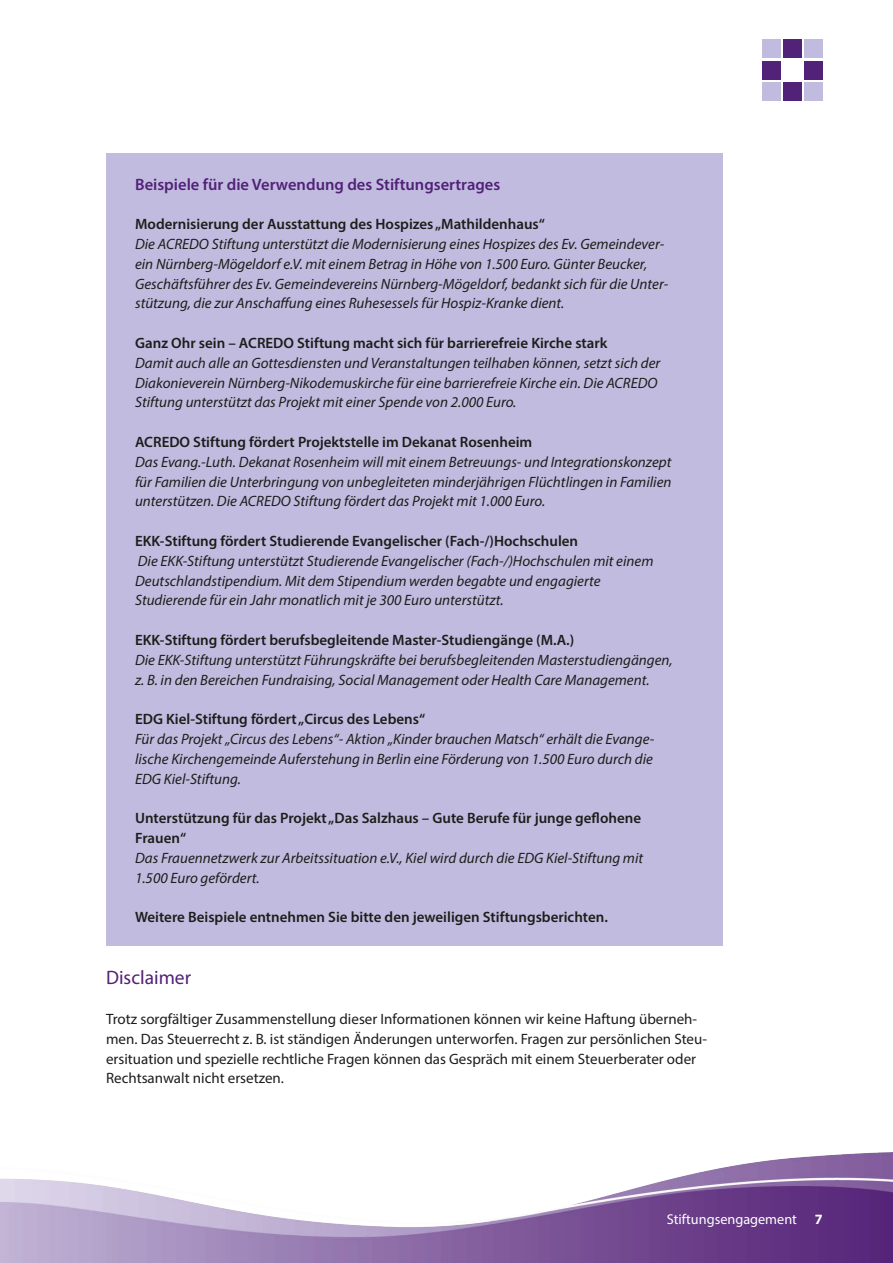
<style>
.page{position:relative;width:893px;height:1263px;background:#fff}
.page>*{position:absolute;margin:0;border:0;box-sizing:border-box;transform-origin:0 0}
.t1{font:19.5px "Myriad Pro";color:#522178}
.t2{font:600 16.5px "Myriad Pro";color:#522178}
.t3{font:italic 15px/19.8px "Myriad Pro";color:#1d1d1b}
.t4{font:600 15px/19.8px "Myriad Pro";color:#1d1d1b}
.t5{font:15px/19.8px "Myriad Pro";color:#1d1d1b}
.t6{font:14.25px "Myriad Pro";color:#fff}
.t7{font:700 14.25px "Myriad Pro";color:#fff}
</style>
<div class="page">
<img style="left:0;top:1152px;width:893px;height:111px">
<div style="left:783px;top:40px;width:19px;height:18px;background:#522178"></div>
<div style="left:762px;top:40px;width:18px;height:18px;background:#c1bcdf"></div>
<div style="left:804px;top:40px;width:19px;height:18px;background:#c1bcdf"></div>
<div style="left:804px;top:61px;width:19px;height:18px;background:#522178"></div>
<div style="left:804px;top:82px;width:19px;height:18px;background:#c1bcdf"></div>
<div style="left:762px;top:82px;width:18px;height:18px;background:#c1bcdf"></div>
<div style="left:783px;top:82px;width:19px;height:18px;background:#522178"></div>
<div style="left:762px;top:61px;width:18px;height:18px;background:#522178"></div>
<div style="left:106px;top:153px;width:616px;height:792px;background:#c1bcdf"></div>
<p class="t2" style="left:135px;top:174px;width:367px">Beispiele für die Verwendung des Stiftungsertrages</p>
<p class="t4" style="left:135px;top:214px;width:411px">Modernisierung der Ausstattung des Hospizes „Mathildenhaus“</p>
<p class="t3" style="left:135px;top:234px;width:535px">Die ACREDO Stiftung unterstützt die Modernisierung eines Hospizes des Ev. Gemeindever&shy;ein Nürnberg-Mögeldorf e.V. mit einem Betrag in Höhe von 1.500 Euro. Günter Beucker, Geschäftsführer des Ev. Gemeindevereins Nürnberg-Mögeldorf, bedankt sich für die Unter&shy;stützung, die zur Anschaffung eines Ruhesessels für Hospiz-Kranke dient.</p>
<p class="t4" style="left:135px;top:333px;width:474px">Ganz Ohr sein – ACREDO Stiftung macht sich für barrierefreie Kirche stark</p>
<p class="t3" style="left:135px;top:353px;width:527px">Damit auch alle an Gottesdiensten und Veranstaltungen teilhaben können, setzt sich der<br>Diakonieverein Nürnberg-Nikodemuskirche für eine barrierefreie Kirche ein. Die ACREDO<br>Stiftung unterstützt das Projekt mit einer Spende von 2.000 Euro.</p>
<p class="t4" style="left:135px;top:432px;width:399px">ACREDO Stiftung fördert Projektstelle im Dekanat Rosenheim</p>
<p class="t3" style="left:135px;top:452px;width:538px;text-align:justify">Das Evang.-Luth. Dekanat Rosenheim will mit einem Betreuungs- und Integrationskonzept für Familien die Unterbringung von unbegleiteten minderjährigen Flüchtlingen in Familien unterstützen. Die ACREDO Stiftung fördert das Projekt mit 1.000 Euro.</p>
<p class="t4" style="left:135px;top:531px;width:445px">EKK-Stiftung fördert Studierende Evangelischer (Fach-/)Hochschulen</p>
<p class="t3" style="left:135px;top:551px;width:520px">Die EKK-Stiftung unterstützt Studierende Evangelischer (Fach-/)Hochschulen mit einem<br>Deutschlandstipendium. Mit dem Stipendium werden begabte und engagierte<br>Studierende für ein Jahr monatlich mit je 300 Euro unterstützt.</p>
<p class="t4" style="left:135px;top:630px;width:441px">EKK-Stiftung fördert berufsbegleitende Master-Studiengänge (M.A.)</p>
<p class="t3" style="left:135px;top:650px;width:539px">Die EKK-Stiftung unterstützt Führungskräfte bei berufsbegleitenden Masterstudiengängen, z. B. in den Bereichen Fundraising, Social Management oder Health Care Management.</p>
<p class="t4" style="left:135px;top:709px;width:292px">EDG Kiel-Stiftung fördert „Circus des Lebens“</p>
<p class="t3" style="left:135px;top:729px;width:521px;text-align:justify">Für das Projekt „Circus des Lebens“- Aktion „Kinder brauchen Matsch“ erhält die Evange&shy;lische Kirchengemeinde Auferstehung in Berlin eine Förderung von 1.500 Euro durch die EDG Kiel-Stiftung.</p>
<p class="t4" style="left:135px;top:808px;width:507px">Unterstützung für das Projekt „Das Salzhaus – Gute Berufe für junge geflohene<br>Frauen“</p>
<p class="t3" style="left:135px;top:848px;width:510px">Das Frauennetzwerk zur Arbeitssituation e.V., Kiel wird durch die EDG Kiel-Stiftung mit<br>1.500 Euro gefördert.</p>
<p class="t4" style="left:135px;top:907px;width:474px">Weitere Beispiele entnehmen Sie bitte den jeweiligen Stiftungsberichten.</p>
<h1 class="t1" style="left:106px;top:966px;width:86px">Disclaimer</h1>
<p class="t5" style="left:106px;top:1009px;width:602px">Trotz sorgfältiger Zusammenstellung dieser Informationen können wir keine Haftung überneh&shy;men. Das Steuerrecht z. B. ist ständigen Änderungen unterworfen. Fragen zur persönlichen Steu&shy;ersituation und spezielle rechtliche Fragen können das Gespräch mit einem Steuerberater oder Rechtsanwalt nicht ersetzen.</p>
<p class="t6" style="left:667px;top:1210px;width:132px">Stiftungsengagement</p>
<p class="t7" style="left:815px;top:1210px;width:9px">7</p>
</div>
